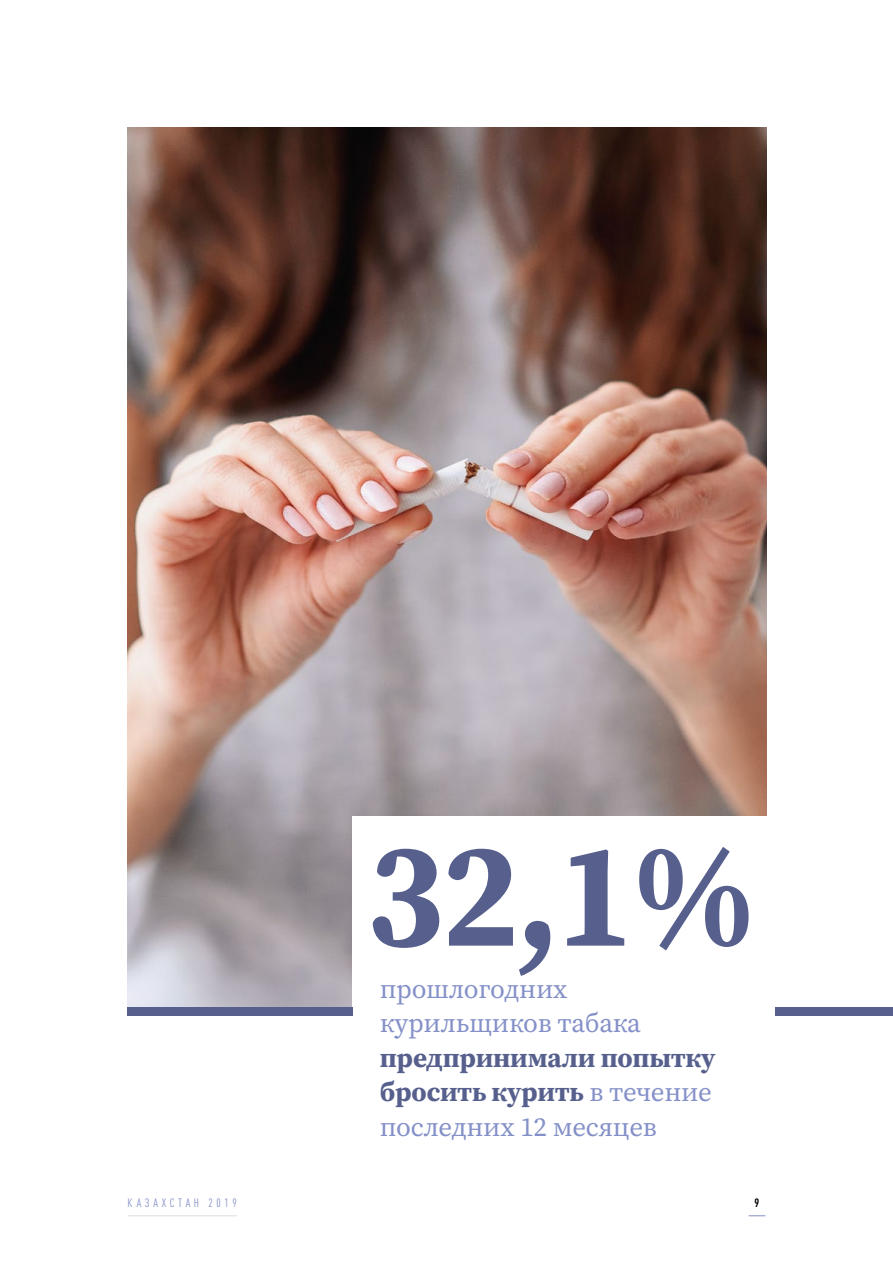
<style>
.page{position:relative;width:893px;height:1263px;background:#fff}
.page>*{position:absolute;margin:0;border:0;box-sizing:border-box;transform-origin:0 0}
.t1{font:700 150px "Source Serif Pro";color:#57608d;scale:.95 1}
.t2{font:700 27px/34.5px "Source Serif Pro";letter-spacing:-.01em;color:#57608d}
.t3{font:27px/34.5px "Source Serif Pro";letter-spacing:-.01em;color:#8490c8}
.t4{font:condensed 12px "DIN Pro";letter-spacing:.305em;color:#8490c8}
.t5{font:700 condensed 12px "DIN Pro";color:#000}
.s1{font-weight:400;color:#8490c8}
</style>
<div class="page">
<img style="left:128px;top:128px;width:639px;height:880px">
<div style="left:353px;top:816px;width:422px;height:288px;background:#fff"></div>
<div style="left:128px;top:1008px;width:225px;height:8px;background:#57608d"></div>
<div style="left:775px;top:1008px;width:118px;height:8px;background:#57608d"></div>
<svg style="left:749px;top:1215px;width:16px;height:1px"></svg>
<hr style="left:128px;top:1215px;width:109px;height:1px;background:#dcddde">
<h1 class="t1" style="left:367px;top:792px;width:411px">32,1%</h1>
<p class="t3" style="left:380px;top:971px;width:262px">прошлогодних курильщиков табака</p>
<p class="t2" style="left:380px;top:1040px;width:337px">предпринимали попытку бросить курить <span class="s1">в течение последних 12 месяцев</span></p>
<p class="t4" style="left:128px;top:1194px;width:111px">КАЗАХСТАН 2019</p>
<p class="t5" style="left:755px;top:1193px;width:6px">9</p>
</div>
